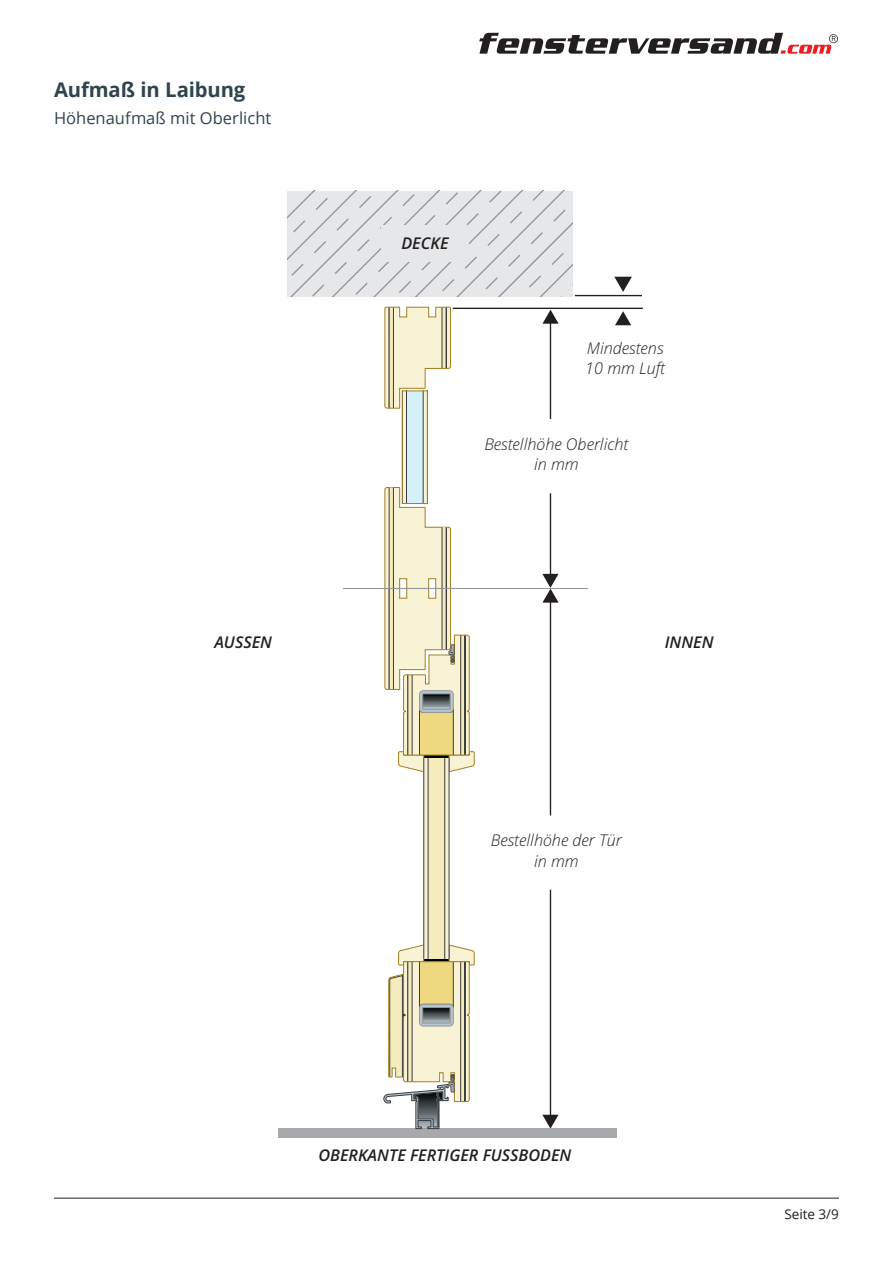
<style>
.page{position:relative;width:893px;height:1263px;background:#fff}
.page>*{position:absolute;margin:0;border:0;box-sizing:border-box;transform-origin:0 0}
.Head_Caslon{font:700 20.25px "Open Sans";letter-spacing:-.005em;color:#2f444f}
.Head_Caslon-2{font:16.5px "Open Sans";color:#2f444f}
.t1{font:italic 300 16.2px/20.2px "Open Sans";color:#231f20;text-align:center}
.t2{font:italic 600 16.2px "Open Sans";color:#231f20}
.t3{font:13.5px "Open Sans";color:#231f20}
</style>
<div class="page">
<hr style="left:54px;top:1198px;width:785px;height:1px;background:#231f20">
<svg style="left:479px;top:33px;width:359px;height:21px"></svg>
<div style="left:278px;top:1128px;width:339px;height:10px;background:#a8a9ad"></div>
<hr style="left:453px;top:308px;width:190px;height:1px;background:#231f20">
<hr style="left:575px;top:295px;width:67px;height:1px;background:#231f20">
<svg style="left:615px;top:311px;width:16px;height:14px"></svg>
<svg style="left:614px;top:277px;width:18px;height:15px"></svg>
<svg style="left:287px;top:191px;width:285px;height:105px;background:#e0e1e3"></svg>
<div style="left:381px;top:225px;width:88px;height:37px;background:#e6e7e9"></div>
<svg style="left:343px;top:307px;width:245px;height:822px"></svg>
<p class="Head_Caslon" style="left:54px;top:76px;width:193px">Aufmaß in Laibung</p>
<p class="Head_Caslon-2" style="left:54px;top:107px;width:219px">Höhenaufmaß mit Oberlicht</p>
<p class="t2" style="left:214px;top:631px;width:59px">AUSSEN</p>
<p class="t2" style="left:401px;top:232px;width:49px">DECKE</p>
<p class="t1" style="left:585px;top:338px;width:81px;text-align:left">Mindestens<br>10 mm Luft</p>
<p class="t1" style="left:484px;top:433px;width:146px">Bestellhöhe Oberlicht in mm</p>
<p class="t2" style="left:665px;top:631px;width:50px">INNEN</p>
<p class="t1" style="left:491px;top:830px;width:132px">Bestellhöhe der Tür in mm</p>
<p class="t2" style="left:318px;top:1144px;width:254px">OBERKANTE FERTIGER FUSSBODEN</p>
<p class="t3" style="left:784px;top:1205px;width:56px">Seite 3/9</p>
</div>
